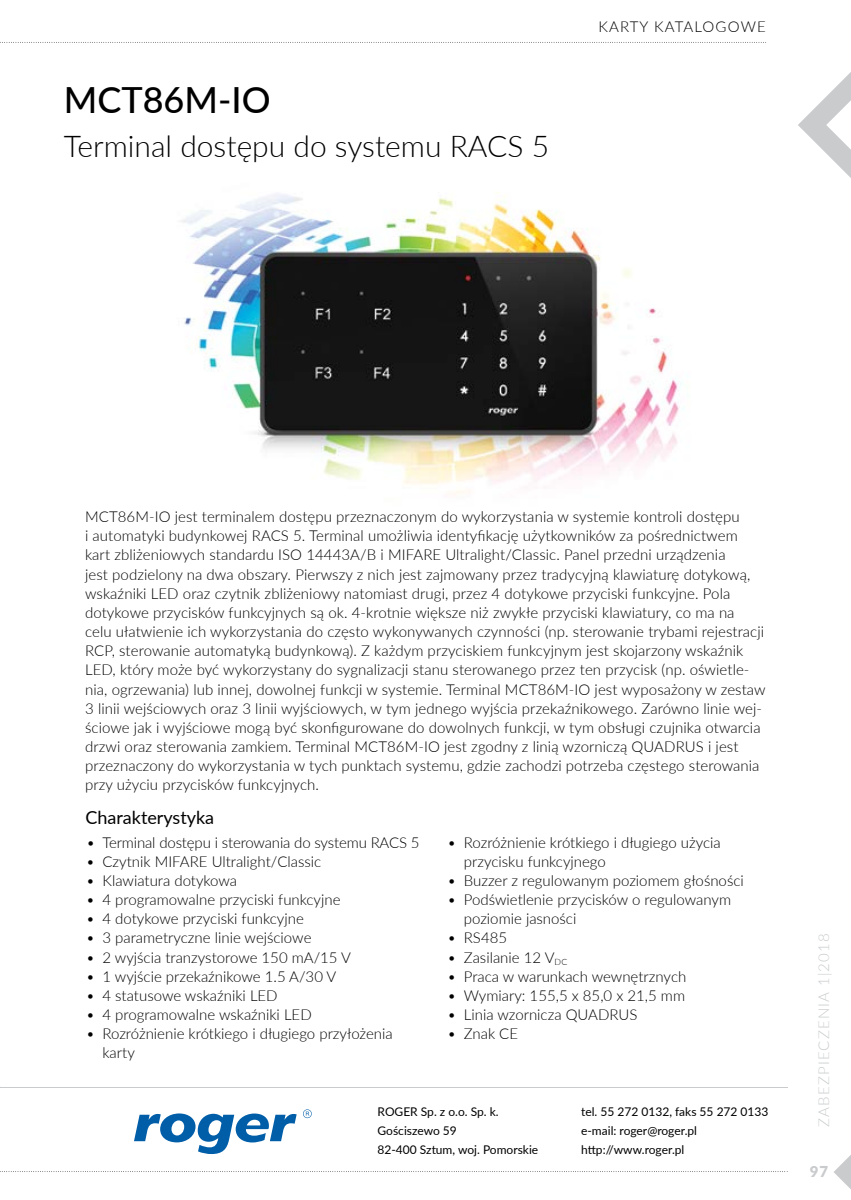
<style>
.page{position:relative;width:851px;height:1200px;background:#fff}
.page>*{position:absolute;margin:0;border:0;box-sizing:border-box;transform-origin:0 0}
.t1{font:500 36px "Lato";color:#000}
.t2{font:300 30px "Lato";color:#000}
.t3{font:18px "Lato";color:#000}
.t4{font:300 15px/19.2px "Lato";letter-spacing:.005em;color:#000}
.t5{font:300 15px "Lato";letter-spacing:.075em;color:#c9cbcc}
.t6{font:300 15px "Lato";letter-spacing:.075em;color:#000}
.t7{font:900 15px "Lato";color:#c9cbcc}
.t8{font:12px/19.2px "Lato";color:#000}
</style>
<div class="page">
<hr style="left:0;top:1086px;width:787px;height:1px;background:#c9cbcc">
<svg style="left:798px;top:73px;width:52px;height:104px"></svg>
<img style="left:182px;top:192px;width:499px;height:302px">
<svg style="left:134px;top:1113px;width:162px;height:40px"></svg>
<svg style="left:303px;top:1109px;width:9px;height:8px"></svg>
<svg style="left:834px;top:1156px;width:16px;height:32px"></svg>
<svg style="left:0;top:42px;width:766px;height:1px"></svg>
<h1 class="t1" style="left:64px;top:74px;width:208px">MCT86M-IO</h1>
<h2 class="t2" style="left:64px;top:125px;width:486px">Terminal dostępu do systemu RACS 5</h2>
<p class="t6" style="left:598px;top:16px;width:169px">KARTY KATALOGOWE</p>
<p class="t4" style="left:85px;top:506px;width:682px">MCT86M-IO jest terminalem dostępu przeznaczonym do wykorzystania w systemie kontroli dostępu<br>i automatyki budynkowej RACS 5. Terminal umożliwia identyfikację użytkowników za pośrednictwem kart zbliżeniowych standardu ISO 14443A/B i MIFARE Ultralight/Classic. Panel przedni urządzenia<br>jest podzielony na dwa obszary. Pierwszy z nich jest zajmowany przez tradycyjną klawiaturę dotykową, wskaźniki LED oraz czytnik zbliżeniowy natomiast drugi, przez 4 dotykowe przyciski funkcyjne. Pola dotykowe przycisków funkcyjnych są ok. 4-krotnie większe niż zwykłe przyciski klawiatury, co ma na<br>celu ułatwienie ich wykorzystania do często wykonywanych czynności (np. sterowanie trybami rejestracji RCP, sterowanie automatyką budynkową). Z każdym przyciskiem funkcyjnym jest skojarzony wskaźnik LED, który może być wykorzystany do sygnalizacji stanu sterowanego przez ten przycisk (np. oświetle&shy;nia, ogrzewania) lub innej, dowolnej funkcji w systemie. Terminal MCT86M-IO jest wyposażony w zestaw 3 linii wejściowych oraz 3 linii wyjściowych, w tym jednego wyjścia przekaźnikowego. Zarówno linie wej&shy;ściowe jak i wyjściowe mogą być skonfigurowane do dowolnych funkcji, w tym obsługi czujnika otwarcia drzwi oraz sterowania zamkiem. Terminal MCT86M-IO jest zgodny z linią wzorniczą QUADRUS i jest przeznaczony do wykorzystania w tych punktach systemu, gdzie zachodzi potrzeba częstego sterowania przy użyciu przycisków funkcyjnych.</p>
<p class="t3" style="left:85px;top:804px;width:130px">Charakterystyka</p>
<p class="t4" style="left:87px;top:831px;width:334px">• Terminal dostępu i sterowania do systemu RACS 5</p>
<p class="t4" style="left:86px;top:851px;width:236px">• Czytnik MIFARE Ultralight/Classic</p>
<p class="t4" style="left:86px;top:870px;width:152px">• Klawiatura dotykowa</p>
<p class="t4" style="left:86px;top:889px;width:256px">• 4 programowalne przyciski funkcyjne</p>
<p class="t4" style="left:86px;top:908px;width:219px">• 4 dotykowe przyciski funkcyjne</p>
<p class="t4" style="left:86px;top:927px;width:227px">• 3 parametryczne linie wejściowe</p>
<p class="t4" style="left:86px;top:946px;width:266px">• 2 wyjścia tranzystorowe 150 mA/15 V</p>
<p class="t4" style="left:86px;top:965px;width:252px">• 1 wyjście przekaźnikowe 1.5 A/30 V</p>
<p class="t4" style="left:86px;top:985px;width:193px">• 4 statusowe wskaźniki LED</p>
<p class="t4" style="left:86px;top:1004px;width:227px">• 4 programowalne wskaźniki LED</p>
<p class="t4" style="left:102px;top:1023px;width:292px;text-indent:-16px">• Rozróżnienie krótkiego i długiego przyłożenia karty</p>
<p class="t4" style="left:464px;top:832px;width:258px;text-indent:-16px">• Rozróżnienie krótkiego i długiego użycia przycisku funkcyjnego</p>
<p class="t4" style="left:447px;top:870px;width:297px">• Buzzer z regulowanym poziomem głośności</p>
<p class="t4" style="left:464px;top:889px;width:269px;text-indent:-16px">• Podświetlenie przycisków o regulowanym poziomie jasności</p>
<p class="t4" style="left:447px;top:927px;width:61px">• RS485</p>
<p class="t4" style="left:447px;top:946px;width:121px">• Zasilanie 12 V<sub>DC</sub></p>
<p class="t4" style="left:447px;top:965px;width:240px">• Praca w warunkach wewnętrznych</p>
<p class="t4" style="left:447px;top:985px;width:239px">• Wymiary: 155,5 x 85,0 x 21,5 mm</p>
<p class="t4" style="left:447px;top:1004px;width:191px">• Linia wzornicza QUADRUS</p>
<p class="t4" style="left:447px;top:1023px;width:72px">• Znak CE</p>
<p class="t8" style="left:377px;top:1100px;width:162px">ROGER Sp. z o.o. Sp. k.<br>Gościszewo 59<br>82-400 Sztum, woj. Pomorskie</p>
<p class="t8" style="left:581px;top:1100px;width:189px">tel. 55 272 0132, faks 55 272 0133 e-mail: roger@roger.pl http://www.roger.pl</p>
<p class="t5" style="left:813px;top:1126px;width:194px;rotate:-90deg">ZABEZPIECZENIA 1|2018</p>
<p class="t7" style="left:809px;top:1160px;width:20px">97</p>
</div>
